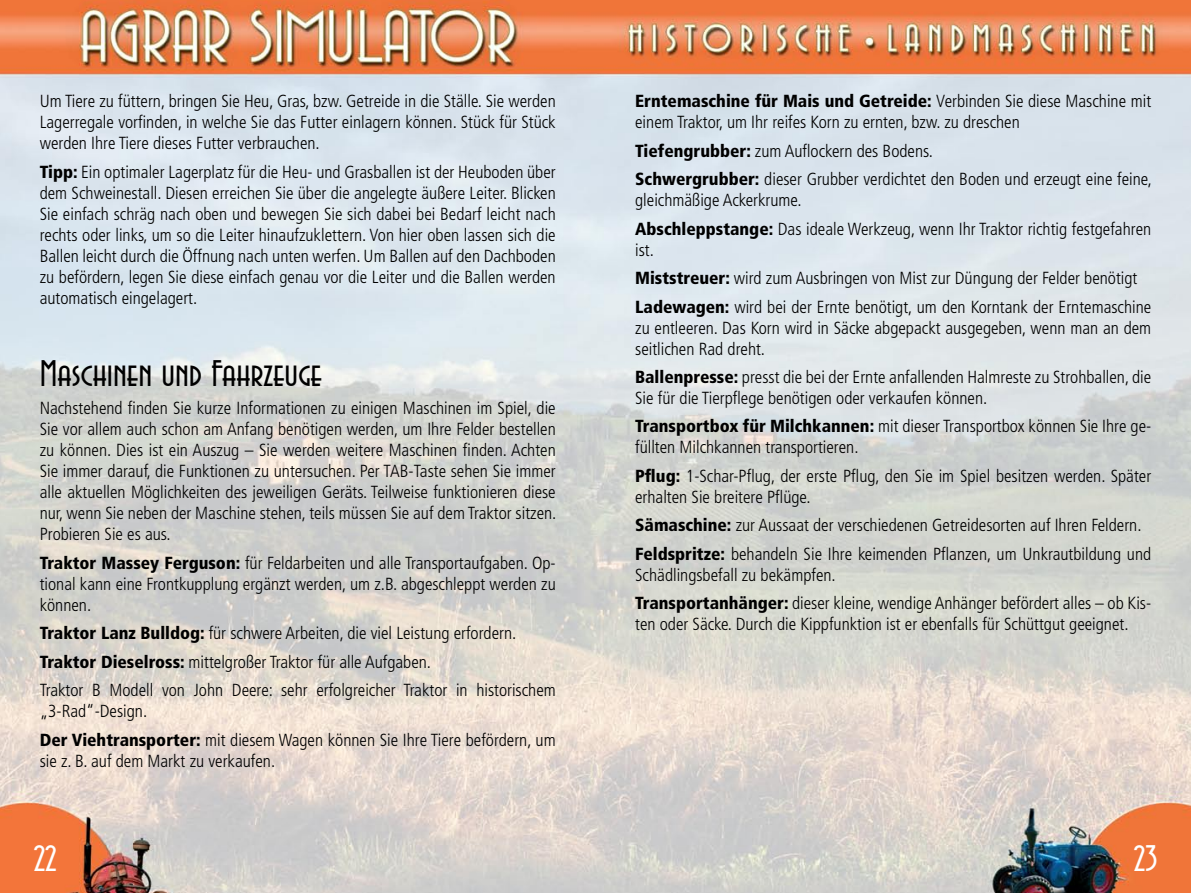
<style>
.page{position:relative;width:1191px;height:893px;background:#fff}
.page>*{position:absolute;margin:0;border:0;box-sizing:border-box;transform-origin:0 0}
.t1{font:38.5px "Avenida Let Plain";color:#000}
.t2{font:38.5px "Avenida Let Plain";color:#fff}
.t3{font:300 condensed 17.5px/21px "Frutiger";color:#000}
.s1{font-weight:900}
</style>
<div class="page">
<img style="left:0;top:0;width:1191px;height:893px">
<p class="t3" style="left:40px;top:91px;width:517px;text-align:justify">Um Tiere zu füttern, bringen Sie Heu, Gras, bzw. Getreide in die Ställe. Sie werden Lagerregale vorfinden, in welche Sie das Futter einlagern können. Stück für Stück werden Ihre Tiere dieses Futter verbrauchen.</p>
<p class="t3" style="left:40px;top:161px;width:517px;text-align:justify"><span class="s1">Tipp:</span> Ein optimaler Lagerplatz für die Heu- und Grasballen ist der Heuboden über dem Schweinestall. Diesen erreichen Sie über die angelegte äußere Leiter. Blicken Sie einfach schräg nach oben und bewegen Sie sich dabei bei Bedarf leicht nach rechts oder links, um so die Leiter hinaufzuklettern. Von hier oben lassen sich die Ballen leicht durch die Öffnung nach unten werfen. Um Ballen auf den Dachboden zu befördern, legen Sie diese einfach genau vor die Leiter und die Ballen werden automatisch eingelagert.</p>
<h1 class="t1" style="left:40px;top:354px;width:284px">Maschinen und Fahrzeuge</h1>
<p class="t3" style="left:40px;top:398px;width:517px">Nachstehend finden Sie kurze Informationen zu einigen Maschinen im Spiel, die Sie vor allem auch schon am Anfang benötigen werden, um Ihre Felder bestellen zu können. Dies ist ein Auszug – Sie werden weitere Maschinen finden. Achten Sie immer darauf, die Funktionen zu untersuchen. Per TAB-Taste sehen Sie immer alle aktuellen Möglichkeiten des jeweiligen Geräts. Teilweise funktionieren diese nur, wenn Sie neben der Maschine stehen, teils müssen Sie auf dem Traktor sitzen.<br>Probieren Sie es aus.</p>
<p class="t3" style="left:40px;top:552px;width:517px;text-align:justify"><span class="s1">Traktor Massey Ferguson:</span> für Feldarbeiten und alle Transportaufgaben. Op&shy;tional kann eine Frontkupplung ergänzt werden, um z. B. abgeschleppt werden zu können.</p>
<p class="t3" style="left:40px;top:619px;width:517px;line-height:28.3px"><span class="s1">Traktor Lanz Bulldog:</span> für schwere Arbeiten, die viel Leistung erfordern.<br><span class="s1">Traktor Dieselross:</span> mittelgroßer Traktor für alle Aufgaben.<br>Traktor B Modell von John Deere: sehr erfolgreicher Traktor in historischem</p>
<p class="t3" style="left:40px;top:697px;width:517px;line-height:28.3px">„3-Rad“-Design.<br><span class="s1">Der Viehtransporter:</span> mit diesem Wagen können Sie Ihre Tiere befördern, um</p>
<p class="t3" style="left:40px;top:750px;width:234px">sie z. B. auf dem Markt zu verkaufen.</p>
<p class="t3" style="left:635px;top:91px;width:517px"><span class="s1">Erntemaschine für Mais und Getreide:</span> Verbinden Sie diese Maschine mit einem Traktor, um Ihr reifes Korn zu ernten, bzw. zu dreschen</p>
<p class="t3" style="left:635px;top:137px;width:518px;line-height:28.3px"><span class="s1">Tiefengrubber:</span> zum Auflockern des Bodens.<br><span class="s1">Schwergrubber:</span> dieser Grubber verdichtet den Boden und erzeugt eine feine,</p>
<p class="t3" style="left:635px;top:186px;width:517px;line-height:28.3px">gleichmäßige Ackerkrume.<br><span class="s1">Abschleppstange:</span> Das ideale Werkzeug, wenn Ihr Traktor richtig festgefahren</p>
<p class="t3" style="left:635px;top:236px;width:517px;line-height:28.3px">ist.<br><span class="s1">Miststreuer:</span> wird zum Ausbringen von Mist zur Düngung der Felder benötigt<br><span class="s1">Ladewagen:</span> wird bei der Ernte benötigt, um den Korntank der Erntemaschine</p>
<p class="t3" style="left:635px;top:317px;width:517px">zu entleeren. Das Korn wird in Säcke abgepackt ausgegeben, wenn man an dem seitlichen Rad dreht.</p>
<p class="t3" style="left:635px;top:367px;width:517px"><span class="s1">Ballenpresse:</span> presst die bei der Ernte anfallenden Halmreste zu Strohballen, die<br>Sie für die Tierpflege benötigen oder verkaufen können.</p>
<p class="t3" style="left:635px;top:416px;width:517px"><span class="s1">Transportbox für Milchkannen:</span> mit dieser Transportbox können Sie Ihre ge&shy;füllten Milchkannen transportieren.</p>
<p class="t3" style="left:635px;top:466px;width:517px"><span class="s1">Pflug:</span> 1-Schar-Pflug, der erste Pflug, den Sie im Spiel besitzen werden. Später erhalten Sie breitere Pflüge.</p>
<p class="t3" style="left:635px;top:511px;width:517px;line-height:28.3px"><span class="s1">Sämaschine:</span> zur Aussaat der verschiedenen Getreidesorten auf Ihren Feldern.<br><span class="s1">Feldspritze:</span> behandeln Sie Ihre keimenden Pflanzen, um Unkrautbildung und</p>
<p class="t3" style="left:635px;top:561px;width:517px;line-height:28.3px">Schädlingsbefall zu bekämpfen.<br><span class="s1">Transportanhänger:</span> dieser kleine, wendige Anhänger befördert alles – ob Kis-</p>
<p class="t3" style="left:635px;top:614px;width:492px">ten oder Säcke. Durch die Kippfunktion ist er ebenfalls für Schüttgut geeignet.</p>
<h1 class="t2" style="left:34px;top:839px;width:25px">22</h1>
<h1 class="t2" style="left:1133px;top:839px;width:25px">23</h1>
</div>
